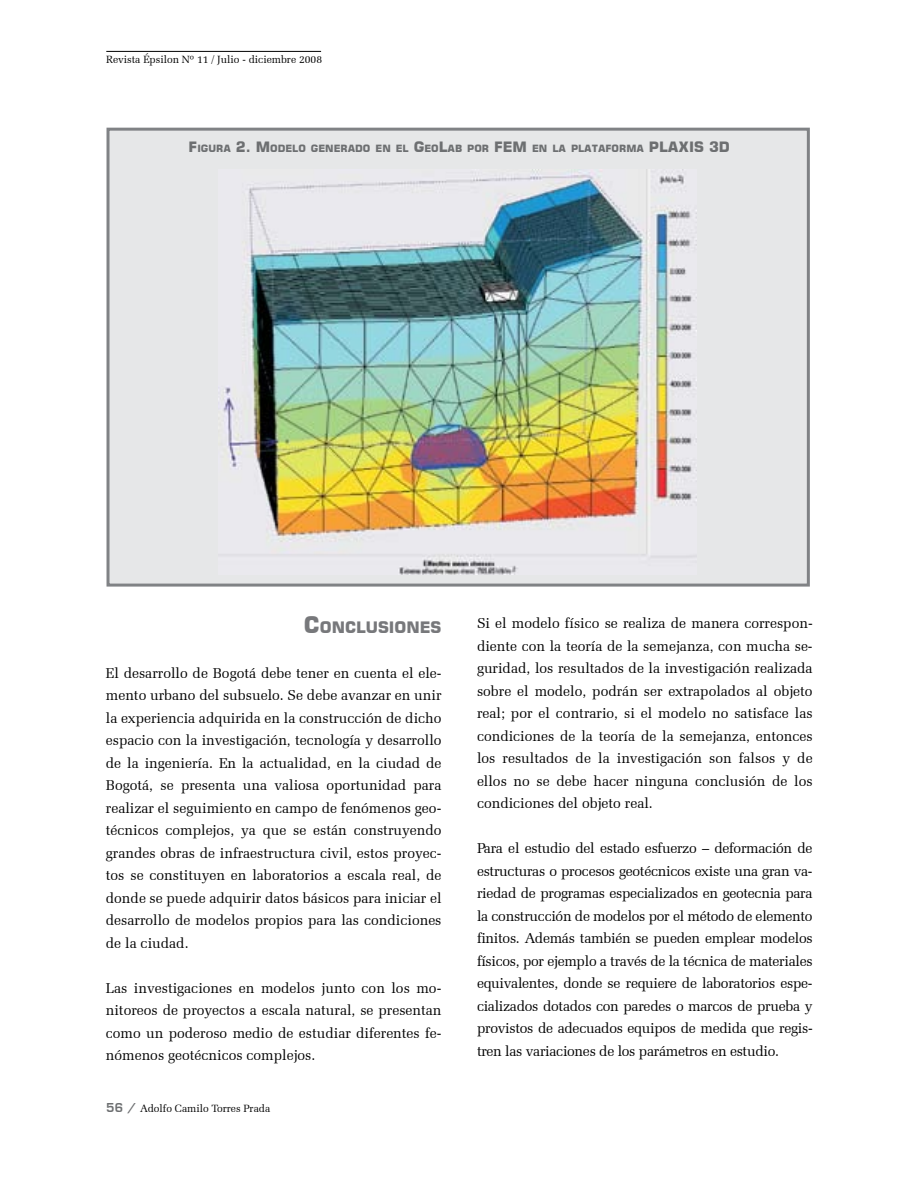
<style>
.page{position:relative;width:918px;height:1188px;background:#fff}
.page>*{position:absolute;margin:0;border:0;box-sizing:border-box;transform-origin:0 0}
.t1{font:700 15.75px "Square 721 BT";color:#77787b}
.t2{font:14.25px/22.5px "Zapf Elliptical 711 BT";color:#000;text-align:justify}
.t3{font:700 14.25px "Square 721 BT";color:#6d6f71}
.t4{font:10.5px "Zapf Elliptical 711 BT";color:#000}
.t5{font:700 10.05px "Square 721 BT";color:#6d6f71}
.s1{font-size:14.25px}
.s2{font-size:22.5px}
.s3{font-family:"Square 721 Dm Normal";font-size:12px;color:#6d6f71}
</style>
<div class="page">
<hr style="left:106px;top:51px;width:215px;height:1px;background:#000">
<div style="left:107px;top:128px;width:703px;height:459px;background:#e6e7e8;border:3px solid #808285"></div>
<img style="left:218px;top:169px;width:478px;height:405px">
<p class="t4" style="left:106px;top:53px;width:217px">Revista Épsilon Nº 11 / Julio - diciembre 2008</p>
<p class="t5" style="left:189px;top:142px;width:317px"><span class="s1">F</span>IGURA <span class="s1">2. M</span>ODELO GENERADO EN EL <span class="s1">G</span>EO<span class="s1">L</span>AB POR <span class="s1">FEM</span></p>
<p class="t5" style="left:532px;top:142px;width:137px">EN LA PLATAFORMA <span class="s1">PLAXIS</span></p>
<p class="t3" style="left:709px;top:138px;width:21px">3D</p>
<p class="t1" style="left:304px;top:617px;width:139px"><span class="s2">C</span>ONCLUSIONES</p>
<p class="t2" style="left:106px;top:661px;width:337px">El desarrollo de Bogotá debe tener en cuenta el ele&shy;mento urbano del subsuelo. Se debe avanzar en unir la experiencia adquirida en la construcción de dicho espacio con la investigación, tecnología y desarrollo de la ingeniería. En la actualidad, en la ciudad de Bogotá, se presenta una valiosa oportunidad para realizar el seguimiento en campo de fenómenos geo&shy;técnicos complejos, ya que se están construyendo grandes obras de infraestructura civil, estos proyec&shy;tos se constituyen en laboratorios a escala real, de donde se puede adquirir datos básicos para iniciar el desarrollo de modelos propios para las condiciones de la ciudad.</p>
<p class="t2" style="left:106px;top:976px;width:337px">Las investigaciones en modelos junto con los mo&shy;nitoreos de proyectos a escala natural, se presentan como un poderoso medio de estudiar diferentes fe&shy;nómenos geotécnicos complejos.</p>
<p class="t4" style="left:106px;top:1102px;width:165px"><span class="s3">56 /</span> Adolfo Camilo Torres Prada</p>
<p class="t2" style="left:477px;top:612px;width:337px">Si el modelo físico se realiza de manera correspon&shy;diente con la teoría de la semejanza, con mucha se&shy;guridad, los resultados de la investigación realizada sobre el modelo, podrán ser extrapolados al objeto real; por el contrario, si el modelo no satisface las condiciones de la teoría de la semejanza, entonces los resultados de la investigación son falsos y de ellos no se debe hacer ninguna conclusión de los condiciones del objeto real.</p>
<p class="t2" style="left:477px;top:837px;width:337px">Para el estudio del estado esfuerzo – deformación de estructuras o procesos geotécnicos existe una gran va&shy;riedad de programas especializados en geotecnia para la construcción de modelos por el método de elemento finitos. Además también se pueden emplear modelos físicos, por ejemplo a través de la técnica de materiales equivalentes, donde se requiere de laboratorios espe&shy;cializados dotados con paredes o marcos de prueba y provistos de adecuados equipos de medida que regis&shy;tren las variaciones de los parámetros en estudio.</p>
</div>
